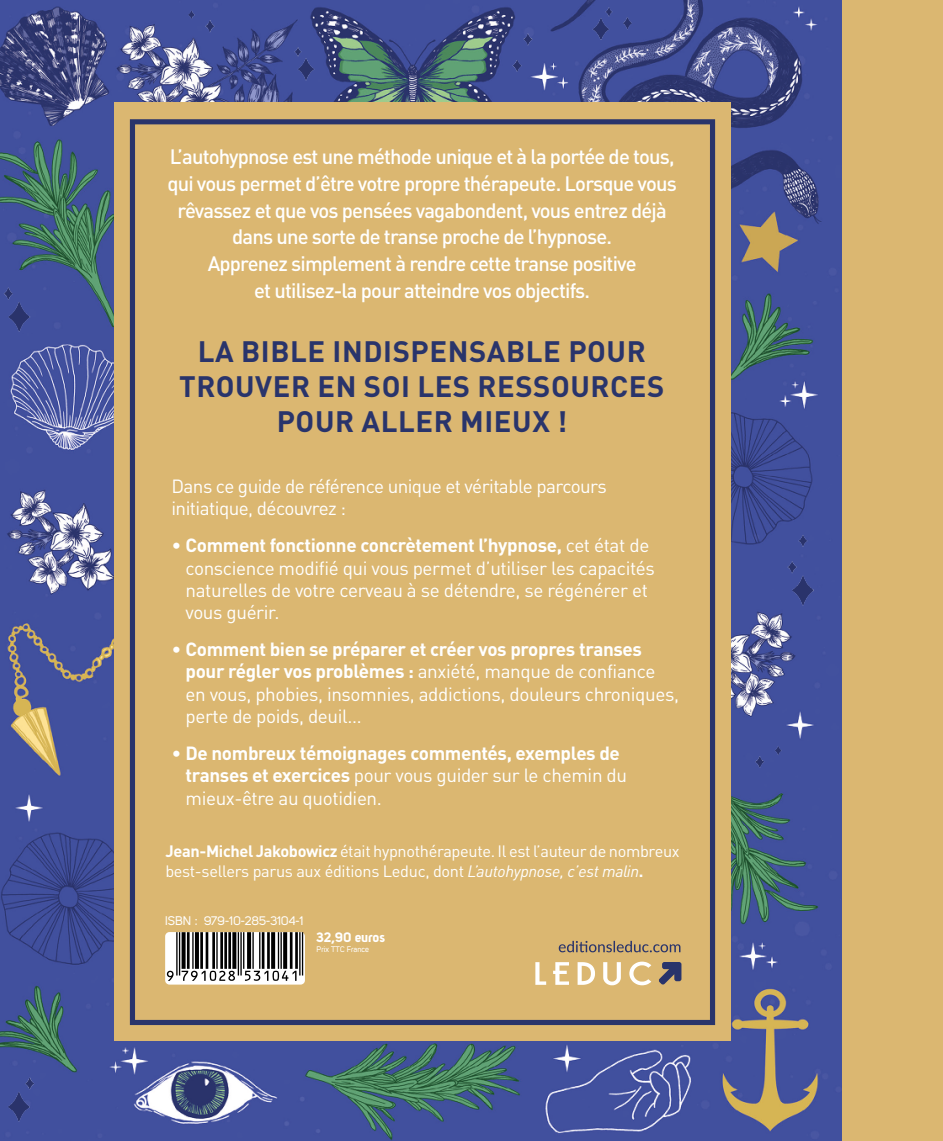
<style>
.page{position:relative;width:943px;height:1141px;background:#fff}
.page>*{position:absolute;margin:0;border:0;box-sizing:border-box;transform-origin:0 0}
.t1{font:700 29.22px/35px "DIN Pro";letter-spacing:.02em;color:#29346b;text-align:center}
.t2{font:500 20.65px/26.6px "DIN Pro";letter-spacing:-.04em;color:#fff;text-align:center}
.t3{font:18.9px/22.4px "DIN Pro";letter-spacing:-.02em;color:#fff}
.t4{font:700 18.9px/22.4px "DIN Pro";letter-spacing:-.02em;color:#fff}
.t5{font:16.28px/20.7px "DIN Pro";letter-spacing:-.02em;color:#fff}
.t6{font:13.65px "Uni Sans Bold";color:#fff}
.t7{font:12.42px "Uni Sans Regular";color:#fff}
.t8{font:8.05px "Uni Sans Regular";color:#fff}
.s1{font-weight:700}
.s2{font-weight:400}
.s3{font-style:italic}
</style>
<div class="page">
<img style="left:0;top:0;width:842px;height:1141px">
<div style="left:114px;top:102px;width:616px;height:939px;background:#dbb771"></div>
<div style="left:165px;top:932px;width:140px;height:53px;background:#fff;border-radius:4px"></div>
<svg style="left:535px;top:962px;width:11px;height:23px"></svg>
<svg style="left:553px;top:962px;width:16px;height:23px"></svg>
<svg style="left:577px;top:962px;width:18px;height:23px"></svg>
<svg style="left:603px;top:962px;width:18px;height:23px"></svg>
<svg style="left:629px;top:962px;width:22px;height:23px"></svg>
<svg style="left:167px;top:932px;width:136px;height:49px"></svg>
<div style="left:842px;top:0;width:101px;height:1141px;background:#dbb771"></div>
<div style="left:130px;top:119px;width:585px;height:906px;border:5px solid #29346b"></div>
<svg style="left:659px;top:962px;width:22px;height:23px"></svg>
<svg style="left:558px;top:941px;width:122px;height:11px"></svg>
<p class="t2" style="left:167px;top:141px;width:511px">L’autohypnose est une méthode unique et à la portée de tous, qui vous permet d’être votre propre thérapeute. Lorsque vous rêvassez et que vos pensées vagabondent, vous entrez déjà dans une sorte de transe proche de l’hypnose.<br>Apprenez simplement à rendre cette transe positive<br>et utilisez-la pour atteindre vos objectifs.</p>
<h1 class="t1" style="left:179px;top:331px;width:487px">LA BIBLE INDISPENSABLE POUR<br>TROUVER EN SOI LES RESSOURCES<br>POUR ALLER MIEUX !</h1>
<p class="t3" style="left:171px;top:473px;width:437px">Dans ce guide de référence unique et véritable parcours initiatique, découvrez :</p>
<p class="t3" style="left:185px;top:532px;width:471px;text-indent:-14px">• <span class="s1">Comment fonctionne concrètement l’hypnose,</span> cet état de conscience modifié qui vous permet d’utiliser les capacités naturelles de votre cerveau à se détendre, se régénérer et vous guérir.</p>
<p class="t3" style="left:185px;top:636px;width:495px;text-indent:-14px">• <span class="s1">Comment bien se préparer et créer vos propres transes pour régler vos problèmes :</span> anxiété, manque de confiance en vous, phobies, insomnies, addictions, douleurs chroniques, perte de poids, deuil…</p>
<p class="t4" style="left:185px;top:740px;width:443px;text-indent:-14px"><span class="s2">•</span> De nombreux témoignages commentés, exemples de transes et exercices <span class="s2">pour vous guider sur le chemin du mieux-être au quotidien.</span></p>
<p class="t5" style="left:165px;top:839px;width:515px"><span class="s1">Jean-Michel Jakobowicz</span> était hypnothérapeute. Il est l’auteur de nombreux best-sellers parus aux éditions Leduc, dont <span class="s3">L’autohypnose, c’est malin</span><span class="s1">.</span></p>
<p class="t7" style="left:165px;top:914px;width:140px">ISBN : 979-10-285-3104-1</p>
<p class="t6" style="left:316px;top:929px;width:70px">32,90 euros</p>
<p class="t8" style="left:316px;top:944px;width:54px">Prix TTC France</p>
</div>
